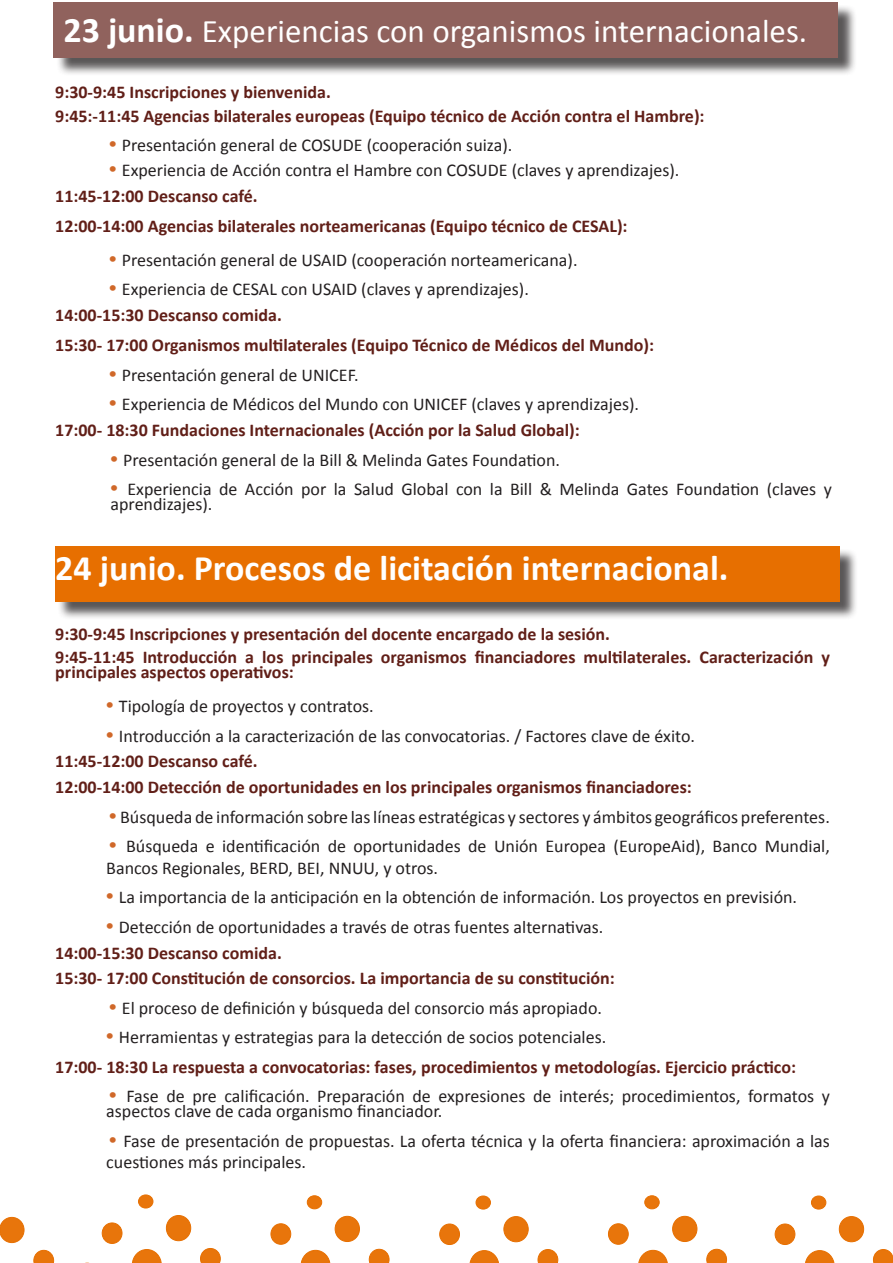
<style>
.page{position:relative;width:893px;height:1263px;background:#fff}
.page>*{position:absolute;margin:0;border:0;box-sizing:border-box;transform-origin:0 0}
.t1{font:700 36px "Calibri";color:#fff}
.t2{font:33px "Calibri";color:#fff}
.t3{font:18px/15px "Calibri";color:#231f20}
.t4{font:700 18px/15px "Calibri";color:#611f18}
.s1{font-weight:700;font-size:36px}
.s2{font-family:"Times New Roman";font-weight:700;font-size:21px;color:#d06829}
</style>
<div class="page">
<div style="left:58px;top:549px;width:800px;height:71px;background:#231f20;opacity:.75"></div>
<div style="left:55px;top:546px;width:784px;height:56px;background:#e76f00"></div>
<div style="left:56px;top:5px;width:801px;height:72px;background:#231f20;opacity:.75"></div>
<div style="left:54px;top:2px;width:784px;height:56px;background:#90625d"></div>
<div style="left:102px;top:1223px;width:20px;height:20px;background:#e8750b;border-radius:50%"></div>
<div style="left:102px;top:1222px;width:20px;height:22px;border:1px solid #e76f00;border-radius:50%"></div>
<div style="left:139px;top:1195px;width:14px;height:13px;background:#e8750b;border-radius:50%"></div>
<div style="left:138px;top:1194px;width:15px;height:14px;border:1px solid #e76f00;border-radius:50%"></div>
<svg style="left:132px;top:1249px;width:30px;height:14px"></svg>
<div style="left:166px;top:1215px;width:25px;height:26px;background:#e8750b;border-radius:50%"></div>
<div style="left:166px;top:1215px;width:25px;height:26px;border:1px solid #e76f00;border-radius:50%"></div>
<svg style="left:200px;top:1248px;width:21px;height:15px"></svg>
<div style="left:271px;top:1224px;width:20px;height:20px;background:#e8750b;border-radius:50%"></div>
<div style="left:271px;top:1223px;width:20px;height:21px;border:1px solid #e76f00;border-radius:50%"></div>
<div style="left:307px;top:1196px;width:15px;height:13px;background:#e8750b;border-radius:50%"></div>
<div style="left:307px;top:1195px;width:15px;height:14px;border:1px solid #e76f00;border-radius:50%"></div>
<svg style="left:301px;top:1250px;width:29px;height:13px"></svg>
<div style="left:335px;top:1216px;width:24px;height:25px;background:#e8750b;border-radius:50%"></div>
<div style="left:335px;top:1216px;width:25px;height:26px;border:1px solid #e76f00;border-radius:50%"></div>
<svg style="left:369px;top:1249px;width:20px;height:14px"></svg>
<div style="left:440px;top:1224px;width:19px;height:20px;background:#e8750b;border-radius:50%"></div>
<div style="left:439px;top:1223px;width:21px;height:22px;border:1px solid #e76f00;border-radius:50%"></div>
<div style="left:476px;top:1196px;width:14px;height:13px;background:#e8750b;border-radius:50%"></div>
<div style="left:476px;top:1195px;width:15px;height:14px;border:1px solid #e76f00;border-radius:50%"></div>
<svg style="left:469px;top:1250px;width:30px;height:13px"></svg>
<div style="left:504px;top:1216px;width:24px;height:26px;background:#e8750b;border-radius:50%"></div>
<div style="left:503px;top:1216px;width:26px;height:26px;border:1px solid #e76f00;border-radius:50%"></div>
<svg style="left:538px;top:1249px;width:20px;height:14px"></svg>
<div style="left:608px;top:1224px;width:20px;height:20px;background:#e8750b;border-radius:50%"></div>
<div style="left:608px;top:1223px;width:21px;height:21px;border:1px solid #e76f00;border-radius:50%"></div>
<div style="left:645px;top:1196px;width:14px;height:13px;background:#e8750b;border-radius:50%"></div>
<div style="left:644px;top:1195px;width:16px;height:14px;border:1px solid #e76f00;border-radius:50%"></div>
<svg style="left:638px;top:1250px;width:30px;height:13px"></svg>
<div style="left:673px;top:1216px;width:24px;height:25px;background:#e8750b;border-radius:50%"></div>
<div style="left:672px;top:1216px;width:25px;height:26px;border:1px solid #e76f00;border-radius:50%"></div>
<svg style="left:706px;top:1249px;width:21px;height:14px"></svg>
<div style="left:775px;top:1224px;width:20px;height:20px;background:#e8750b;border-radius:50%"></div>
<div style="left:775px;top:1223px;width:20px;height:22px;border:1px solid #e76f00;border-radius:50%"></div>
<div style="left:811px;top:1196px;width:15px;height:13px;background:#e8750b;border-radius:50%"></div>
<div style="left:811px;top:1195px;width:15px;height:14px;border:1px solid #e76f00;border-radius:50%"></div>
<svg style="left:805px;top:1250px;width:30px;height:13px"></svg>
<div style="left:839px;top:1216px;width:25px;height:26px;background:#e8750b;border-radius:50%"></div>
<div style="left:839px;top:1216px;width:25px;height:26px;border:1px solid #e76f00;border-radius:50%"></div>
<svg style="left:873px;top:1249px;width:20px;height:14px"></svg>
<div style="left:0;top:1217px;width:24px;height:25px;background:#e8750b;border-radius:50%"></div>
<div style="left:0;top:1217px;width:24px;height:26px;border:1px solid #e76f00;border-radius:50%"></div>
<svg style="left:33px;top:1250px;width:21px;height:13px"></svg>
<p class="t2" style="left:63px;top:10px;width:745px"><span class="s1">23 junio.</span> Experiencias con organismos internacionales.</p>
<p class="t4" style="left:55px;top:85px;width:277px">9:30-9:45 Inscripciones y bienvenida.</p>
<p class="t4" style="left:55px;top:108px;width:651px">9:45:-11:45 Agencias bilaterales europeas (Equipo técnico de Acción contra el Hambre):</p>
<p class="t3" style="left:109px;top:138px;width:405px"><span class="s2">•</span> Presentación general de COSUDE (cooperación suiza).</p>
<p class="t3" style="left:109px;top:163px;width:572px"><span class="s2">•</span> Experiencia de Acción contra el Hambre con COSUDE (claves y aprendizajes).</p>
<p class="t4" style="left:55px;top:189px;width:204px">11:45-12:00 Descanso café.</p>
<p class="t4" style="left:55px;top:219px;width:574px">12:00-14:00 Agencias bilaterales norteamericanas (Equipo técnico de CESAL):</p>
<p class="t3" style="left:109px;top:252px;width:470px"><span class="s2">•</span> Presentación general de USAID (cooperación norteamericana).</p>
<p class="t3" style="left:109px;top:282px;width:421px"><span class="s2">•</span> Experiencia de CESAL con USAID (claves y aprendizajes).</p>
<p class="t4" style="left:55px;top:308px;width:228px">14:00-15:30 Descanso comida.</p>
<p class="t4" style="left:55px;top:338px;width:600px">15:30- 17:00 Organismos multilaterales (Equipo Técnico de Médicos del Mundo):</p>
<p class="t3" style="left:109px;top:367px;width:251px"><span class="s2">•</span> Presentación general de UNICEF.</p>
<p class="t3" style="left:109px;top:397px;width:531px"><span class="s2">•</span> Experiencia de Médicos del Mundo con UNICEF (claves y aprendizajes).</p>
<p class="t4" style="left:55px;top:423px;width:526px">17:00- 18:30 Fundaciones Internacionales (Acción por la Salud Global):</p>
<p class="t3" style="left:111px;top:452px;width:451px"><span class="s2">•</span> Presentación general de la Bill &amp; Melinda Gates Foundation.</p>
<p class="t3" style="left:111px;top:482px;width:723px"><span class="s2">•</span> Experiencia de Acción por la Salud Global con la Bill &amp; Melinda Gates Foundation (claves y aprendizajes).</p>
<p class="t1" style="left:55px;top:545px;width:675px">24 junio. Procesos de licitación internacional.</p>
<p class="t4" style="left:55px;top:626px;width:556px">9:30-9:45 Inscripciones y presentación del docente encargado de la sesión.</p>
<p class="t4" style="left:55px;top:650px;width:776px">9:45-11:45 Introducción a los principales organismos financiadores multilaterales. Caracterización y principales aspectos operativos:</p>
<p class="t3" style="left:106px;top:699px;width:269px"><span class="s2">•</span> Tipología de proyectos y contratos.</p>
<p class="t3" style="left:106px;top:728px;width:590px"><span class="s2">•</span> Introducción a la caracterización de las convocatorias. / Factores clave de éxito.</p>
<p class="t4" style="left:55px;top:754px;width:204px">11:45-12:00 Descanso café.</p>
<p class="t4" style="left:55px;top:780px;width:638px">12:00-14:00 Detección de oportunidades en los principales organismos financiadores:</p>
<p class="t3" style="left:109px;top:809px;width:722px"><span class="s2">•</span> Búsqueda de información sobre las líneas estratégicas y sectores y ámbitos geográficos preferentes.</p>
<p class="t3" style="left:106px;top:835px;width:725px;line-height:21.6px"><span class="s2">•</span> Búsqueda e identificación de oportunidades de Unión Europea (EuropeAid), Banco Mundial,<br>Bancos Regionales, BERD, BEI, NNUU, y otros.</p>
<p class="t3" style="left:106px;top:890px;width:692px"><span class="s2">•</span> La importancia de la anticipación en la obtención de información. Los proyectos en previsión.</p>
<p class="t3" style="left:106px;top:919px;width:499px"><span class="s2">•</span> Detección de oportunidades a través de otras fuentes alternativas.</p>
<p class="t4" style="left:55px;top:945px;width:228px">14:00-15:30 Descanso comida.</p>
<p class="t4" style="left:55px;top:971px;width:561px">15:30- 17:00 Constitución de consorcios. La importancia de su constitución:</p>
<p class="t3" style="left:109px;top:1000px;width:494px"><span class="s2">•</span> El proceso de definición y búsqueda del consorcio más apropiado.</p>
<p class="t3" style="left:106px;top:1030px;width:501px"><span class="s2">•</span> Herramientas y estrategias para la detección de socios potenciales.</p>
<p class="t4" style="left:55px;top:1059px;width:742px">17:00- 18:30 La respuesta a convocatorias: fases, procedimientos y metodologías. Ejercicio práctico:</p>
<p class="t3" style="left:106px;top:1089px;width:725px"><span class="s2">•</span> Fase de pre calificación. Preparación de expresiones de interés; procedimientos, formatos y aspectos clave de cada organismo financiador.</p>
<p class="t3" style="left:106px;top:1130px;width:725px;line-height:21.6px"><span class="s2">•</span> Fase de presentación de propuestas. La oferta técnica y la oferta financiera: aproximación a las cuestiones más principales.</p>
</div>
